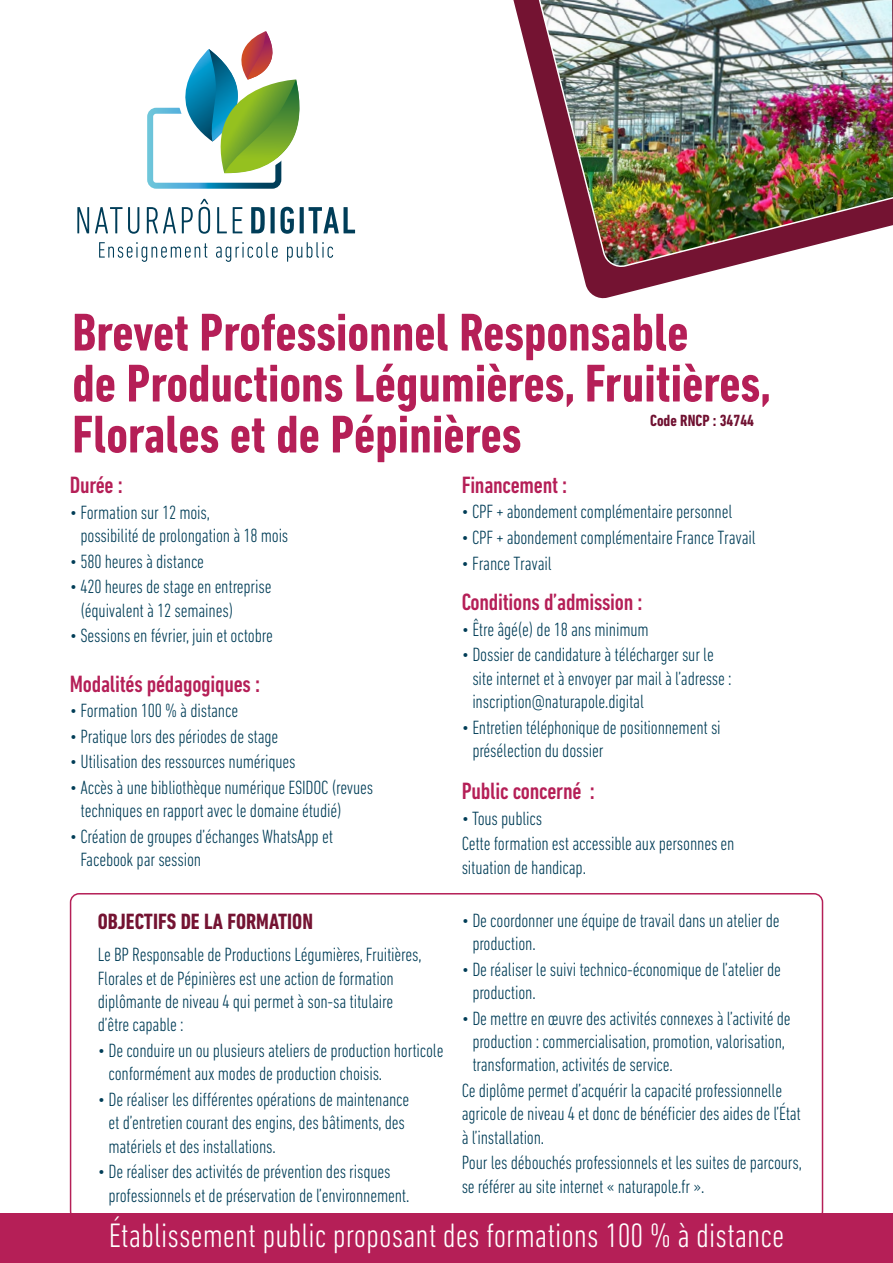
<style>
.page{position:relative;width:893px;height:1263px;background:#fff}
.page>*{position:absolute;margin:0;border:0;box-sizing:border-box;transform-origin:0 0}
.t1{font:700 condensed 54px/51px "DIN Next LT Pro";color:#b51f57}
.t2{font:300 condensed 34.5px "DIN Next LT Pro";color:#fff}
.t3{font:500 condensed 24px "DIN Next LT Pro";letter-spacing:-.01em;color:#b51f57}
.t4{font:700 condensed 22.5px "DIN Next LT Pro";color:#741332}
.t5{font:300 condensed 19.5px/23.4px "DIN Next LT Pro";letter-spacing:-.01em;color:#003d57}
.t6{font:700 condensed 16.5px "DIN Next LT Pro";color:#701131}
</style>
<div class="page">
<svg style="left:513px;top:0;width:211px;height:299px"></svg>
<svg style="left:99px;top:242px;width:108px;height:20px"></svg>
<svg style="left:216px;top:242px;width:62px;height:20px"></svg>
<svg style="left:287px;top:242px;width:46px;height:20px"></svg>
<svg style="left:77px;top:207px;width:12px;height:26px"></svg>
<svg style="left:95px;top:207px;width:44px;height:27px"></svg>
<svg style="left:147px;top:207px;width:29px;height:26px"></svg>
<svg style="left:182px;top:207px;width:11px;height:26px"></svg>
<svg style="left:199px;top:199px;width:11px;height:35px"></svg>
<svg style="left:217px;top:207px;width:10px;height:26px"></svg>
<svg style="left:233px;top:207px;width:9px;height:26px"></svg>
<svg style="left:251px;top:207px;width:14px;height:26px"></svg>
<svg style="left:271px;top:207px;width:4px;height:26px"></svg>
<svg style="left:280px;top:207px;width:14px;height:27px"></svg>
<svg style="left:300px;top:207px;width:4px;height:26px"></svg>
<svg style="left:309px;top:207px;width:46px;height:26px"></svg>
<svg style="left:147px;top:31px;width:153px;height:158px"></svg>
<img style="left:515px;top:0;width:378px;height:268px">
<div style="left:0;top:1213px;width:893px;height:50px;background:#b51f57"></div>
<h1 class="t1" style="left:72px;top:307px;width:700px">Brevet Professionnel Responsable<br>de Productions Légumières, Fruitières,<br>Florales et de Pépinières</h1>
<p class="t6" style="left:650px;top:411px;width:105px">Code RNCP : 34744</p>
<p class="t3" style="left:70px;top:472px;width:54px">Durée :</p>
<p class="t5" style="left:80px;top:500px;width:209px;text-indent:-11px">• Formation sur 12 mois,<br>possibilité de prolongation à 18 mois</p>
<p class="t5" style="left:70px;top:549px;width:136px">• 580 heures à distance</p>
<p class="t5" style="left:80px;top:575px;width:193px;text-indent:-11px">• 420 heures de stage en entreprise (équivalent à 12 semaines)</p>
<p class="t5" style="left:70px;top:624px;width:205px">• Sessions en février, juin et octobre</p>
<p class="t3" style="left:70px;top:670px;width:192px">Modalités pédagogiques :</p>
<p class="t5" style="left:70px;top:699px;width:170px">• Formation 100 % à distance</p>
<p class="t5" style="left:70px;top:724px;width:210px">• Pratique lors des périodes de stage</p>
<p class="t5" style="left:70px;top:750px;width:227px">• Utilisation des ressources numériques</p>
<p class="t5" style="left:80px;top:775px;width:294px;text-indent:-11px">• Accès à une bibliothèque numérique ESIDOC (revues techniques en rapport avec le domaine étudié)</p>
<p class="t5" style="left:80px;top:824px;width:254px;text-indent:-11px">• Création de groupes d’échanges WhatsApp et<br>Facebook par session</p>
<p class="t4" style="left:98px;top:909px;width:217px">OBJECTIFS DE LA FORMATION</p>
<p class="t5" style="left:98px;top:943px;width:325px">Le BP Responsable de Productions Légumières, Fruitières, Florales et de Pépinières est une action de formation diplômante de niveau 4 qui permet à son-sa titulaire d’être capable :</p>
<p class="t5" style="left:108px;top:1038px;width:337px;text-indent:-11px">• De conduire un ou plusieurs ateliers de production horticole conformément aux modes de production choisis.</p>
<p class="t5" style="left:108px;top:1087px;width:302px;text-indent:-11px">• De réaliser les différentes opérations de maintenance et d’entretien courant des engins, des bâtiments, des matériels et des installations.</p>
<p class="t5" style="left:108px;top:1160px;width:303px;text-indent:-11px">• De réaliser des activités de prévention des risques professionnels et de préservation de l’environnement.</p>
<p class="t3" style="left:462px;top:472px;width:107px">Financement :</p>
<p class="t5" style="left:461px;top:500px;width:272px">• CPF + abondement complémentaire personnel</p>
<p class="t5" style="left:461px;top:525px;width:296px">• CPF + abondement complémentaire France Travail</p>
<p class="t5" style="left:461px;top:551px;width:92px">• France Travail</p>
<p class="t3" style="left:462px;top:589px;width:182px">Conditions d’admission :</p>
<p class="t5" style="left:462px;top:617px;width:189px">• Être âgé(e) de 18 ans minimum</p>
<p class="t5" style="left:472px;top:643px;width:261px;text-indent:-11px">• Dossier de candidature à télécharger sur le site internet et à envoyer par mail à l’adresse : inscription@naturapole.digital</p>
<p class="t5" style="left:472px;top:715px;width:250px;text-indent:-11px">• Entretien téléphonique de positionnement si présélection du dossier</p>
<p class="t3" style="left:462px;top:777px;width:135px">Public concerné :</p>
<p class="t5" style="left:462px;top:805px;width:274px;line-height:25.5px">• Tous publics<br>Cette formation est accessible aux personnes en</p>
<p class="t5" style="left:462px;top:855px;width:126px">situation de handicap.</p>
<p class="t5" style="left:472px;top:908px;width:309px;text-indent:-11px">• De coordonner une équipe de travail dans un atelier de production.</p>
<p class="t5" style="left:472px;top:957px;width:310px;text-indent:-11px">• De réaliser le suivi technico-économique de l’atelier de production.</p>
<p class="t5" style="left:472px;top:1006px;width:320px;text-indent:-11px">• De mettre en œuvre des activités connexes à l’activité de production : commercialisation, promotion, valorisation, transformation, activités de service.</p>
<p class="t5" style="left:462px;top:1078px;width:341px">Ce diplôme permet d’acquérir la capacité professionnelle agricole de niveau 4 et donc de bénéficier des aides de l’État à l’installation.</p>
<p class="t5" style="left:462px;top:1151px;width:342px">Pour les débouchés professionnels et les suites de parcours, se référer au site internet « naturapole.fr ».</p>
<h2 class="t2" style="left:109px;top:1216px;width:677px">Établissement public proposant des formations 100 % à distance</h2>
</div>
